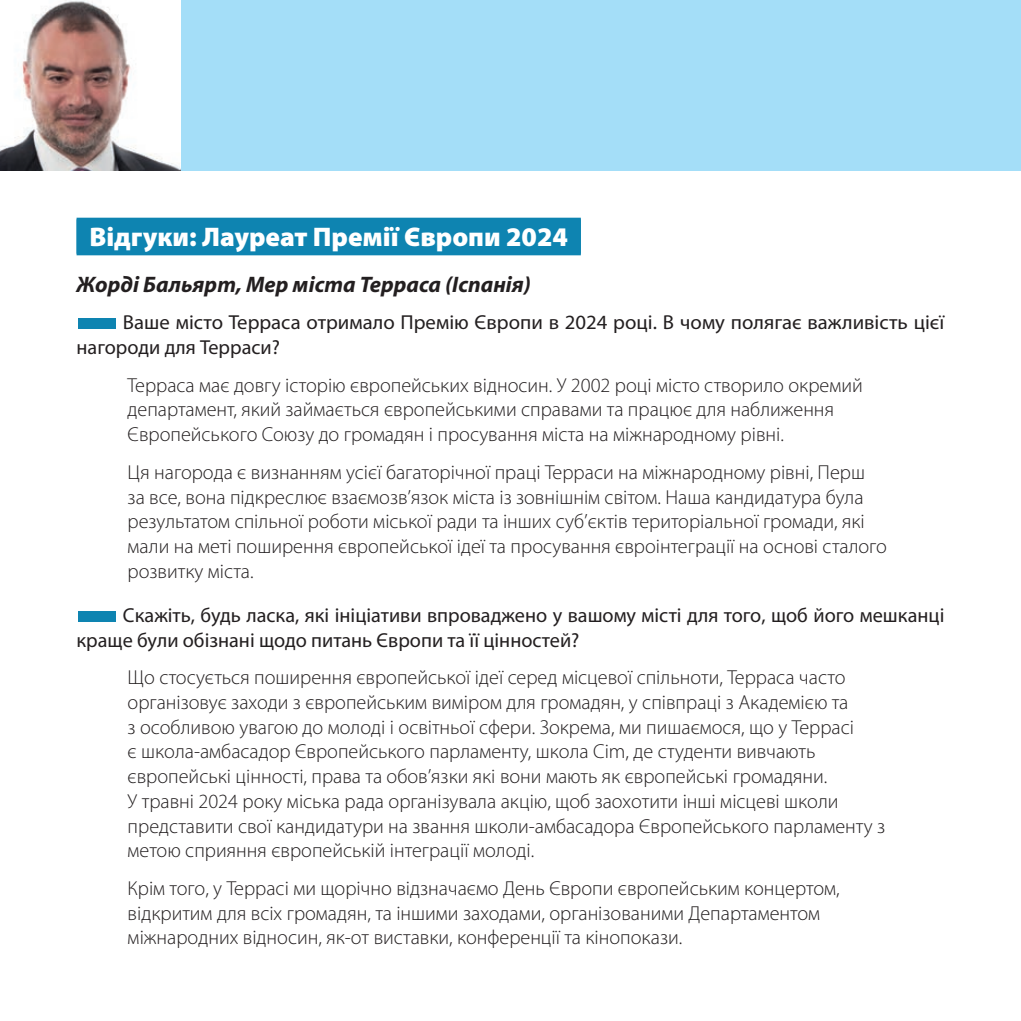
<style>
.page{position:relative;width:1021px;height:1021px;background:#fff}
.page>*{position:absolute;margin:0;border:0;box-sizing:border-box;transform-origin:0 0}
.t1{font:900 27px "Myriad Pro";color:#fff}
.t2{font:italic 700 22.5px "Myriad Pro";color:#231f20}
.t3{font:300 20.25px/24.8px "Myriad Pro";color:#231f20}
.t4{font:20.25px/24.8px "Myriad Pro";color:#231f20}
.s1{color:#0e84b1}
</style>
<div class="page">
<div style="left:77px;top:219px;width:504px;height:36px;background:#0e84b1"></div>
<div style="left:77px;top:218px;width:504px;height:36px;background:#0e84b1"></div>
<hr style="left:1020px;top:0;width:1px;height:255px;background:#4bb1db">
<div style="left:0;top:0;width:1020px;height:170px;background:#a4def8"></div>
<img style="left:0;top:0;width:180px;height:170px">
<h1 class="t1" style="left:89px;top:219px;width:480px">Відгуки: Лауреат Премії Європи 2024</h1>
<p class="t2" style="left:77px;top:270px;width:456px">Жорді Бальярт, Мер міста Терраса (Іспанія)</p>
<p class="t4" style="left:77px;top:310px;width:869px"><span class="s1">■</span>Ваше місто Терраса отримало Премію Європи в 2024 році. В чому полягає важливість цієї нагороди для Терраси?</p>
<p class="t3" style="left:128px;top:372px;width:736px">Терраса має довгу історію європейських відносин. У 2002 році місто створило окремий департамент, який займається європейськими справами та працює для наближення<br>Європейського Союзу до громадян і просування міста на міжнародному рівні.</p>
<p class="t3" style="left:128px;top:459px;width:760px">Ця нагорода є визнанням усієї багаторічної праці Терраси на міжнародному рівні, Перш за все, вона підкреслює взаємозв’язок міста із зовнішнім світом. Наша кандидатура була результатом спільної роботи міської ради та інших суб’єктів територіальної громади, які мали на меті поширення європейської ідеї та просування євроінтеграції на основі сталого розвитку міста.</p>
<p class="t4" style="left:77px;top:602px;width:869px"><span class="s1">■</span>Скажіть, будь ласка, які ініціативи впроваджено у вашому місті для того, щоб його мешканці краще були обізнані щодо питань Європи та її цінностей?</p>
<p class="t3" style="left:128px;top:664px;width:759px">Що стосується поширення європейської ідеї серед місцевої спільноти, Терраса часто організовує заходи з європейським виміром для громадян, у співпраці з Академією та<br>з особливою увагою до молоді і освітньої сфери. Зокрема, ми пишаємося, що у Террасі<br>є школа-амбасадор Європейського парламенту, школа Cim, де студенти вивчають європейські цінності, права та обов’язки які вони мають як європейські громадяни.<br>У травні 2024 року міська рада організувала акцію, щоб заохотити інші місцеві школи представити свої кандидатури на звання школи-амбасадора Європейського парламенту з метою сприяння європейській інтеграції молоді.</p>
<p class="t3" style="left:128px;top:875px;width:713px">Крім того, у Террасі ми щорічно відзначаємо День Європи європейським концертом, відкритим для всіх громадян, та іншими заходами, організованими Департаментом міжнародних відносин, як-от виставки, конференції та кінопокази.</p>
</div>
